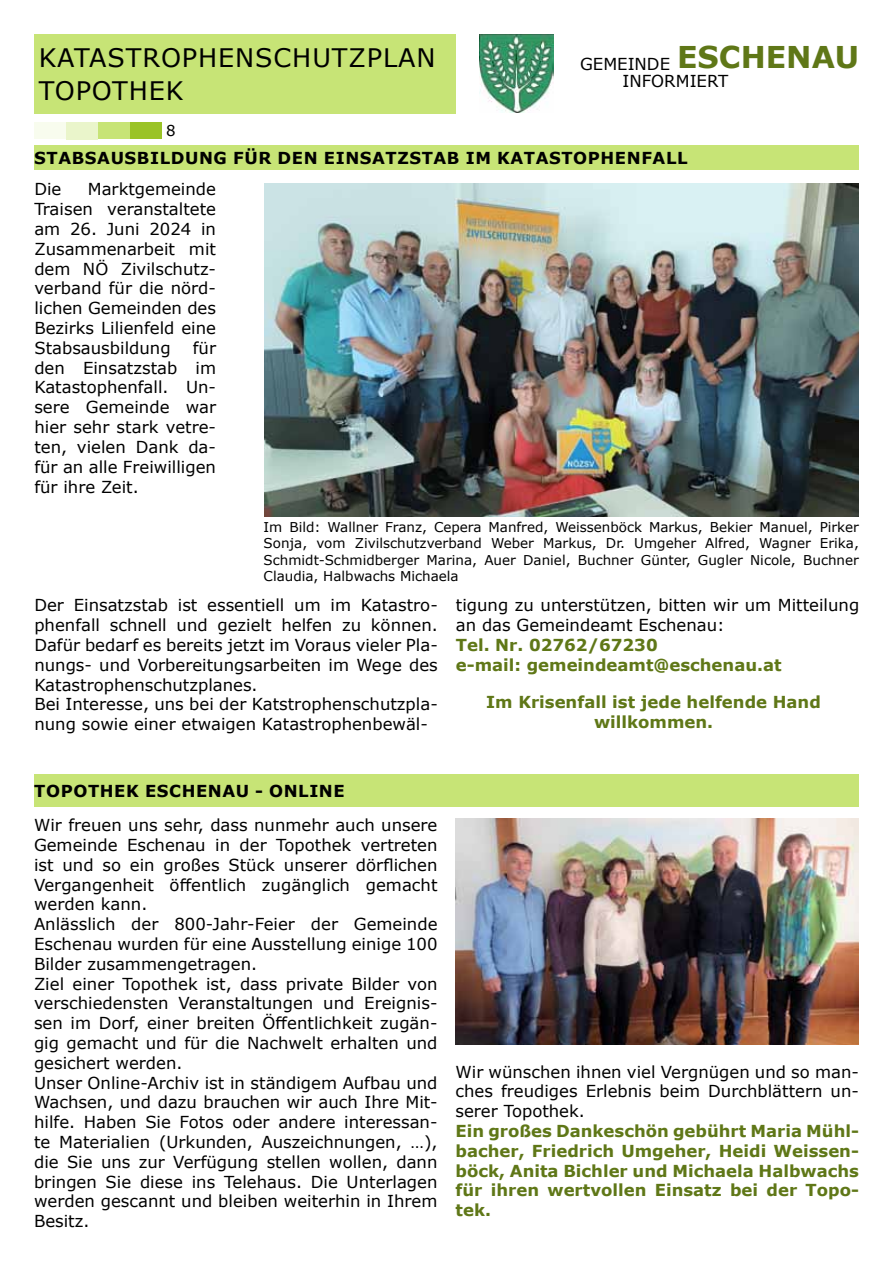
<style>
.page{position:relative;width:893px;height:1263px;background:#fff}
.page>*{position:absolute;margin:0;border:0;box-sizing:border-box;transform-origin:0 0}
.t1{font:25.5px "Verdana";letter-spacing:.035em;color:#000}
.t2{font:16.5px/19.8px "Verdana";color:#000}
.t3{font:700 16.5px/19.8px "Verdana";color:#5f7717;text-align:justify}
.t4{font:700 16.5px "Verdana";letter-spacing:.035em;color:#000}
.t5{font:15px "Verdana";color:#000}
.t6{font:13.5px/16.2px "Verdana";color:#000;text-align:justify}
.s1{font-weight:700;font-size:30px;color:#5f7717}
</style>
<div class="page">
<div style="left:34px;top:34px;width:421px;height:79px;background:#c7e476"></div>
<div style="left:34px;top:122px;width:32px;height:17px;background:#f8fcee"></div>
<div style="left:66px;top:122px;width:32px;height:17px;background:#eaf5cb"></div>
<div style="left:98px;top:122px;width:32px;height:17px;background:#c7e476"></div>
<div style="left:130px;top:122px;width:32px;height:17px;background:#9ac327"></div>
<img style="left:479px;top:34px;width:75px;height:79px">
<img style="left:265px;top:183px;width:594px;height:333px">
<div style="left:34px;top:145px;width:825px;height:24px;background:#c7e476"></div>
<img style="left:455px;top:818px;width:403px;height:227px">
<div style="left:34px;top:774px;width:825px;height:32px;background:#c7e476"></div>
<h1 class="t1" style="left:39px;top:40px;width:142px">Katastrophens</h1>
<h1 class="t1" style="left:274px;top:40px;width:108px">chutzplan</h1>
<h1 class="t1" style="left:39px;top:73px;width:36px">topo</h1>
<h1 class="t1" style="left:112px;top:73px;width:31px">thek</h1>
<p class="t5" style="left:166px;top:121px;width:11px">8</p>
<p class="t2" style="left:580px;top:54px;width:281px">GEMEINDE <span class="s1">ESCHENAU</span></p>
<p class="t2" style="left:622px;top:71px;width:107px">INFORMIERT</p>
<p class="t4" style="left:34px;top:146px;width:27px">Stabsausbildung</p>
<p class="t4" style="left:233px;top:146px;width:58px">für den</p>
<p class="t4" style="left:324px;top:146px;width:26px">Einsatzstab</p>
<p class="t4" style="left:466px;top:146px;width:59px">im Katast</p>
<p class="t4" style="left:573px;top:146px;width:28px">ophenfall</p>
<p class="t2" style="left:34px;top:179px;width:183px;text-align:justify;text-indent:53px">Marktgemeinde Traisen veranstaltete am 26. Juni 2024 in Zusammenarbeit mit dem NÖ Zivilschutz&shy;verband für die nörd&shy;lichen Gemeinden des Bezirks Lilienfeld eine Stabsausbildung</p>
<p class="t2" style="left:34px;top:179px;width:29px">Die</p>
<p class="t2" style="left:34px;top:338px;width:183px;text-align:justify;text-indent:158px">für den Einsatzstab im Katastophenfall. Un&shy;sere Gemeinde war hier sehr stark vetre&shy;ten, vielen Dank da&shy;für an alle Freiwilligen für ihre Zeit.</p>
<p class="t6" style="left:264px;top:519px;width:597px">Im Bild: Wallner Franz, Cepera Manfred, Weissenböck Markus, Bekier Manuel, Pirker Sonja, vom Zivilschutzverband Weber Markus, Dr. Umgeher Alfred, Wagner Erika, Schmidt-Schmidberger Marina, Auer Daniel, Buchner Günter, Gugler Nicole, Buchner Claudia, Halbwachs Michaela</p>
<p class="t2" style="left:34px;top:595px;width:405px">Der Einsatzstab ist essentiell um im Katastro&shy;phenfall schnell und gezielt helfen zu können.<br>Dafür bedarf es bereits jetzt im Voraus vieler Pla&shy;nungs- und Vorbereitungsarbeiten im Wege des Katastrophenschutzplanes.<br>Bei Interesse, uns bei der Katstrophenschutzpla&shy;nung sowie einer etwaigen Katastrophenbewäl-</p>
<p class="t2" style="left:456px;top:595px;width:405px">tigung zu unterstützen, bitten wir um Mitteilung an das Gemeindeamt Eschenau:</p>
<p class="t3" style="left:456px;top:635px;width:327px">Tel. Nr. 02762/67230<br>e-mail: gemeindeamt@eschenau.at</p>
<p class="t3" style="left:486px;top:692px;width:336px;text-align:center">Im Krisenfall ist jede helfende Hand willkommen.</p>
<p class="t4" style="left:34px;top:779px;width:68px">Topothek</p>
<p class="t4" style="left:145px;top:779px;width:51px">eschenau</p>
<p class="t4" style="left:255px;top:779px;width:42px">- online</p>
<p class="t2" style="left:34px;top:815px;width:405px">Wir freuen uns sehr, dass nunmehr auch unsere Gemeinde Eschenau in der Topothek vertreten ist und so ein großes Stück unserer dörflichen Vergangenheit öffentlich zugänglich gemacht werden kann.<br>Anlässlich der 800-Jahr-Feier der Gemeinde Eschenau wurden für eine Ausstellung einige 100<br>Bilder zusammengetragen.<br>Ziel einer Topothek ist, dass private Bilder von verschiedensten Veranstaltungen und Ereignis&shy;sen im Dorf, einer breiten Öffentlichkeit zugän&shy;gig gemacht und für die Nachwelt erhalten und gesichert werden.<br>Unser Online-Archiv ist in ständigem Aufbau und Wachsen, und dazu brauchen wir auch Ihre Mit&shy;hilfe. Haben Sie Fotos oder andere interessan&shy;te Materialien (Urkunden, Auszeichnungen, …), die Sie uns zur Verfügung stellen wollen, dann bringen Sie diese ins Telehaus. Die Unterlagen werden gescannt und bleiben weiterhin in Ihrem Besitz.</p>
<p class="t2" style="left:455px;top:1061px;width:405px;text-align:justify">Wir wünschen ihnen viel Vergnügen und so man&shy;ches freudiges Erlebnis beim Durchblättern un&shy;serer Topothek.</p>
<p class="t3" style="left:455px;top:1121px;width:405px">Ein großes Dankeschön gebührt Maria M ühl&shy;bacher, Friedrich Umgeher, Heidi Weissen&shy;böck, Anita Bichler und M ichaela Halbwachs für ihren wertvollen Einsatz bei der Topo&shy;tek.</p>
</div>
